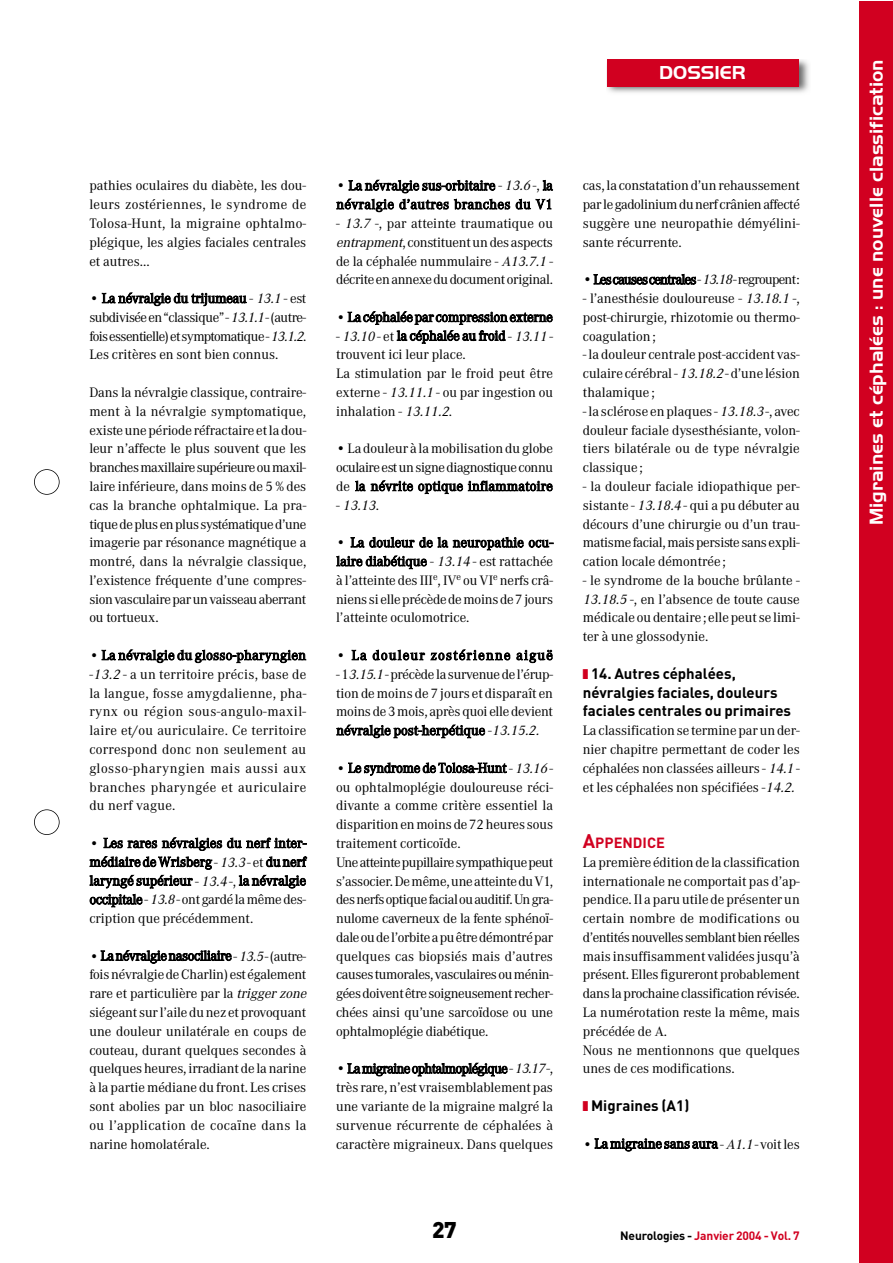
<style>
.page{position:relative;width:893px;height:1263px;background:#fff}
.page>*{position:absolute;margin:0;border:0;box-sizing:border-box;transform-origin:0 0}
.t1{font:900 22.5px "DIN";color:#000}
.t2{font:700 19.5px "Handel Got D";color:#fff}
.t3{font:700 15px/18.8px "DIN";color:#000}
.t4{font:700 14.7px "DIN";color:#d10020}
.t5{font:14.25px/18.8px "Corporate A";color:#000;text-align:justify}
.t6{font:14.25px/18.8px "Corporate A";letter-spacing:.025em;color:#000}
.t7{font:14.25px "Corporate A";letter-spacing:-.05em;color:#000}
.t8{font:14.25px "Corporate A";letter-spacing:.085em;color:#000}
.t9{font:italic 14.25px "Corporate A";color:#000}
.t10{font:700 12px "DIN";letter-spacing:-.01em;color:#d10020}
.s1{font-style:italic}
.s2{font-style:normal}
.s3{color:#d10020}
.s4{font-size:19.5px}
.s5{color:#000}
</style>
<div class="page">
<img style="left:607px;top:59px;width:202px;height:34px">
<div style="left:606px;top:59px;width:192px;height:28px;background:#d10020"></div>
<div style="left:859px;top:2px;width:33px;height:1261px;background:#d10020"></div>
<div style="left:34px;top:469px;width:26px;height:26px;border:2px solid #000;border-radius:50%"></div>
<div style="left:34px;top:809px;width:26px;height:26px;border:2px solid #000;border-radius:50%"></div>
<p class="t5" style="left:89px;top:178px;width:218px">pathies oculaires du diabète, les dou&shy;leurs zostériennes, le syndrome de Tolosa-Hunt, la migraine ophtalmo&shy;plégique, les algies faciales centrales et autres...</p>
<p class="t5" style="left:89px;top:290px;width:219px">• La névralgie du trijumeau - <span class="s1">13.1</span>- est subdivisée en “classique” - <span class="s1">13.1.1</span>- (autre&shy;fois essentielle) et symptomatique - <span class="s1">13.1.2</span>.<br>Les critères en sont bien connus.</p>
<p class="t5" style="left:89px;top:384px;width:218px">Dans la névralgie classique, contraire&shy;ment à la névralgie symptomatique, existe une période réfractaire et la dou&shy;leur n’affecte le plus souvent que les branches maxillaire supérieure ou maxil&shy;laire inférieure, dans moins de 5 % des cas la branche ophtalmique. La pra&shy;tique de plus en plus systématique d’une imagerie par résonance magnétique a montré, dans la névralgie classique, l’existence fréquente d’une compres&shy;sion vasculaire par un vaisseau aberrant ou tortueux.</p>
<p class="t5" style="left:89px;top:647px;width:218px">• La névralgie du glosso-pharyngien -<span class="s1">13.2</span>- a un territoire précis, base de la langue, fosse amygdalienne, pha&shy;rynx ou région sous-angulo-maxil&shy;laire et/ou auriculaire. Ce territoire correspond donc non seulement au glosso-pharyngien mais aussi aux branches pharyngée et auriculaire du nerf vague.</p>
<p class="t5" style="left:89px;top:835px;width:219px">• Les rares névralgies du nerf inter&shy;médiaire de Wrisberg - <span class="s1">13.3</span>- et du nerf laryngé supérieur - <span class="s1">13.4</span>-, la névralgie occipitale - <span class="s1">13.8</span>- ont gardé la même des&shy;cription que précédemment.</p>
<p class="t5" style="left:89px;top:948px;width:221px;text-align:left">• La névralgie nasociliaire - <span class="s1">13.5</span> - (autre&shy;fois névralgie de Charlin) est également rare et particulière par la <span class="s1">triggerzone </span>siégeant sur l’aile du nez et provoquant une douleur unilatérale en coups de couteau, durant quelques secondes à quelques heures, irradiant de la narine à la partie médiane du front. Les crises sont abolies par un bloc nasociliaire ou l’application de cocaïne dans la narine homolatérale.</p>
<p class="t6" style="left:336px;top:177px;width:218px">• La névralgie sus-orbitaire - <span class="s1">13.6</span>-, la névralgie d’autres branches du V1</p>
<p class="t5" style="left:336px;top:215px;width:218px">- <span class="s1">13.7</span> -, par atteinte traumatique ou <span class="s1">entrapment</span>, constituent un des aspects de la céphalée nummulaire - <span class="s1">A13.7.1</span>- décrite en annexe du document original.</p>
<p class="t5" style="left:336px;top:309px;width:218px">• La céphalée par compression externe</p>
<p class="t5" style="left:336px;top:328px;width:218px;text-align:left">- <span class="s1">13.10</span>- et la céphalée au froid - <span class="s1">13.11</span>- trouvent ici leur place.<br>La stimulation par le froid peut être externe - <span class="s1">13.11.1</span>- ou par ingestion ou inhalation - <span class="s1">13.11.2</span>.</p>
<p class="t5" style="left:336px;top:441px;width:218px">• La douleur à la mobilisation du globe oculaire est un signe diagnostique connu de la névrite optique inflammatoire</p>
<p class="t9" style="left:336px;top:500px;width:44px"><span class="s2">-</span> 13.13<span class="s2">.</span></p>
<p class="t5" style="left:336px;top:534px;width:219px">• La douleur de la neuropathie ocu&shy;laire diabétique - <span class="s1">13.14</span>- est rattachée à l’atteinte des III<sup>e</sup>, IV<sup>e</sup> ou VI<sup>e</sup> nerfs crâ&shy;niens si elle précède de moins de 7 jours l’atteinte oculomotrice.</p>
<p class="t8" style="left:336px;top:650px;width:218px">• La douleur zostérienne aiguë</p>
<p class="t5" style="left:336px;top:666px;width:218px">- 1<span class="s1">3.15.1</span> - précède la survenue de l’érup&shy;tion de moins de 7 jours et disparaît en moins de 3 mois, après quoi elle devient névralgie post-herpétique -<span class="s1">13.15.2.</span></p>
<p class="t5" style="left:336px;top:760px;width:218px;text-align:left">• Le syndrome de Tolosa-Hunt - <span class="s1">13.16</span> - ou ophtalmoplégie douloureuse réci&shy;divante a comme critère essentiel la disparition en moins de 72heures sous traitement corticoïde.<br>Une atteinte pupillaire sympathique peut s’associer. De même, une atteinte du V1, des nerfs optique facial ou auditif. Un gra&shy;nulome caverneux de la fente sphénoï&shy;dale ou de l’orbite a pu être démontré par quelques cas biopsiés mais d’autres causes tumorales, vasculaires ou ménin&shy;gées doivent être soigneusement recher&shy;chées ainsi qu’une sarcoïdose ou une ophtalmoplégie diabétique.</p>
<p class="t5" style="left:336px;top:1060px;width:218px">• La migraine ophtalmoplégique - <span class="s1">13.17</span>-, très rare, n’est vraisemblablement pas une variante de la migraine malgré la survenue récurrente de céphalées à caractère migraineux. Dans quelques</p>
<h2 class="t2" style="left:659px;top:65px;width:88px">DOSSIER</h2>
<h2 class="t2" style="left:868px;top:525px;width:467px;rotate:-90deg">Migraines et céphalées : une nouvelle classification</h2>
<p class="t5" style="left:583px;top:178px;width:218px">cas, la constatation d’un rehaussement par le gadolinium du nerf crânien affecté suggère une neuropathie démyélini&shy;sante récurrente.</p>
<p class="t7" style="left:583px;top:274px;width:218px">• Les causes centrales- <span class="s1">13.18</span>- regroupent:</p>
<p class="t5" style="left:583px;top:290px;width:218px">- l’anesthésie douloureuse - <span class="s1">13.18.1</span> -, post-chirurgie, rhizotomie ou thermo&shy;coagulation ;</p>
<p class="t5" style="left:583px;top:347px;width:218px">- la douleur centrale post-accident vas&shy;culaire cérébral - <span class="s1">13.18.2</span>- d’une lésion thalamique ;</p>
<p class="t5" style="left:583px;top:403px;width:218px">- la sclérose en plaques - <span class="s1">13.18.3</span>-, avec douleur faciale dysesthésiante, volon&shy;tiers bilatérale ou de type névralgie classique ;</p>
<p class="t5" style="left:583px;top:478px;width:218px">- la douleur faciale idiopathique per&shy;sistante - <span class="s1">13.18.4</span>- qui a pu débuter au décours d’une chirurgie ou d’un trau&shy;matisme facial, mais persiste sans expli&shy;cation locale démontrée ;</p>
<p class="t5" style="left:583px;top:572px;width:218px">- le syndrome de la bouche brûlante - <span class="s1">13.18.5</span>-, en l’absence de toute cause médicale ou dentaire; elle peut se limi&shy;ter à une glossodynie.</p>
<p class="t3" style="left:583px;top:666px;width:210px"><span class="s3">■</span> 14. Autres céphalées, névralgies faciales, douleurs faciales centrales ou primaires</p>
<p class="t5" style="left:583px;top:722px;width:218px">La classification se termine par un der&shy;nier chapitre permettant de coder les céphalées non classées ailleurs - <span class="s1">14.1</span> - et les céphalées non spécifiées -<span class="s1">14.2.</span></p>
<p class="t4" style="left:583px;top:837px;width:84px"><span class="s4">A</span>PPENDICE</p>
<p class="t5" style="left:583px;top:854px;width:218px;text-align:left">La première édition de la classification internationale ne comportait pas d’ap&shy;pendice. Il a paru utile de présenter un certain nombre de modifications ou d’entités nouvelles semblant bien réelles mais insuffisamment validées jusqu’à présent. Elles figureront probablement dans la prochaine classification révisée.<br>La numérotation reste la même, mais précédée de A.<br>Nous ne mentionnons que quelques unes de ces modifications.</p>
<p class="t3" style="left:583px;top:1098px;width:108px"><span class="s3">■</span> Migraines (A1)</p>
<p class="t5" style="left:583px;top:1136px;width:218px">• La migraine sans aura - <span class="s1">A1.1</span>- voit les</p>
<h1 class="t1" style="left:432px;top:1222px;width:26px">27</h1>
<p class="t10" style="left:620px;top:1232px;width:181px"><span class="s5">Neurologies -</span> Janvier 2004 - Vol. 7</p>
</div>
